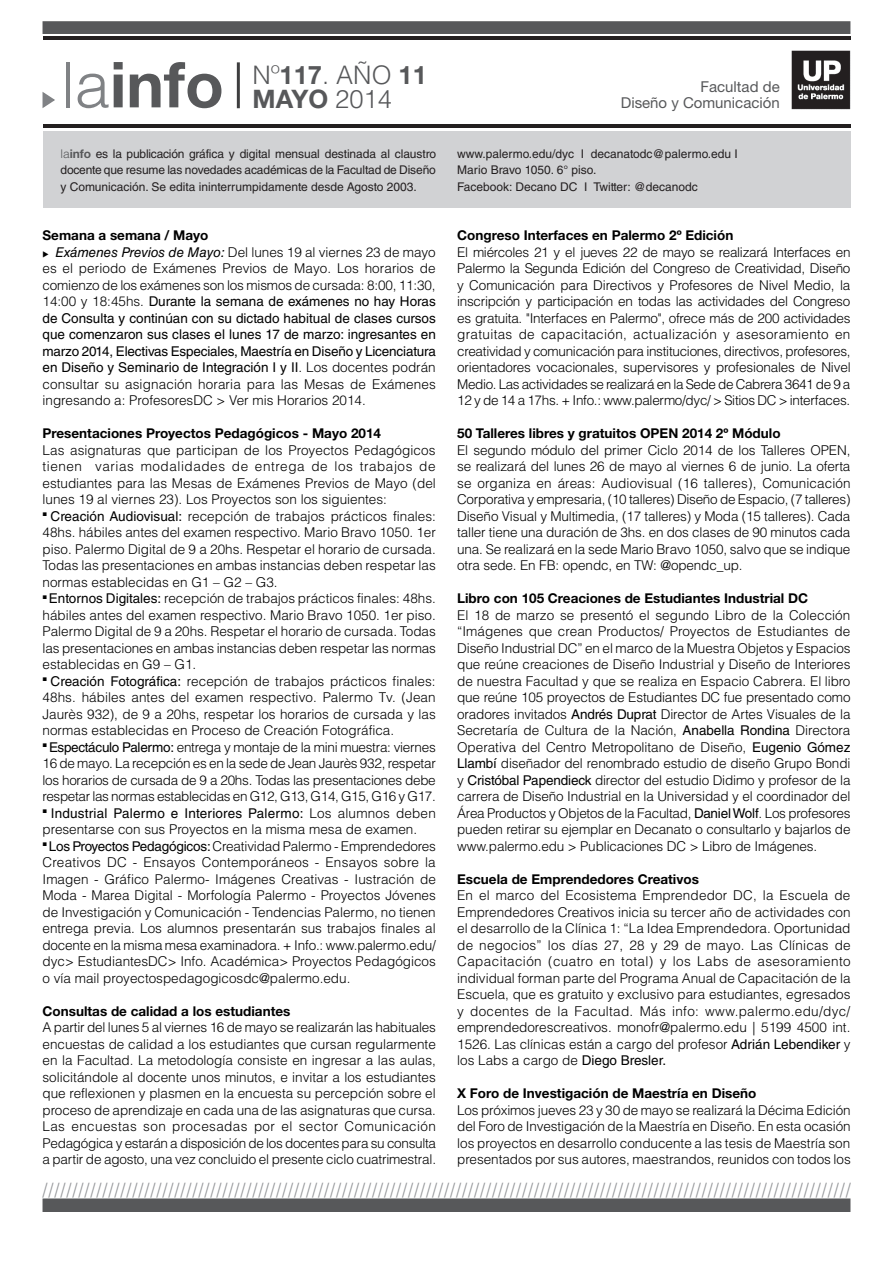
<style>
.page{position:relative;width:893px;height:1263px;background:#fff}
.page>*{position:absolute;margin:0;border:0;box-sizing:border-box;transform-origin:0 0}
.t1{font:700 63.45px "Helvetica Neue";color:#57585a}
.t2{font:300 25.5px "Helvetica LT Std";color:#57585a}
.t3{font:700 25.5px "Helvetica Neue";color:#57585a}
.t4{font:300 18px "Helvetica LT Std";color:#939598}
.t5{font:15px/16.5px "Helvetica Neue";color:#57585a;text-align:right}
.t6{font:300 13.5px/16.5px "Helvetica LT Std";color:#000;text-align:justify}
.t7{font:700 13.5px "Helvetica Neue";color:#000}
.t8{font:12px/16.5px "Helvetica LT Std";color:#231f20;text-align:justify}
.s1{font-family:"Helvetica LT Std";font-weight:300;color:#808285}
.s2{font-family:"Helvetica Neue";font-weight:700}
.s3{font-family:"Helvetica LT Std";font-weight:300}
.s4{font-weight:300;color:#57585a}
.s5{font-family:"Helvetica Neue";font-weight:700;color:#57585a}
.s6{font-weight:400}
.s7{font-weight:400;font-style:italic}
</style>
<div class="page">
<div style="left:43px;top:131px;width:807px;height:76px;background:#d1d2d4"></div>
<div style="left:43px;top:1198px;width:807px;height:14px;background:#57585a;border:2px solid #57585a"></div>
<div style="left:43px;top:21px;width:807px;height:13px;background:#57585a;border:2px solid #57585a"></div>
<hr style="left:237px;top:62px;width:3px;height:46px;background:#3e3e3f">
<svg style="left:42px;top:92px;width:13px;height:16px"></svg>
<img style="left:792px;top:51px;width:58px;height:58px">
<hr style="left:43px;top:125px;width:807px;height:3px;background:#231f20">
<hr style="left:43px;top:36px;width:807px;height:3px;background:#231f20">
<h1 class="t1" style="left:61px;top:45px;width:165px"><span class="s1">la</span>info</h1>
<h2 class="t2" style="left:253px;top:59px;width:176px">Nº<span class="s2">117</span>. AÑO <span class="s2">11</span></h2>
<h2 class="t3" style="left:253px;top:83px;width:141px">MAYO <span class="s3">2014</span></h2>
<p class="t5" style="left:621px;top:78px;width:160px">Facultad de<br>Diseño y Comunicación</p>
<p class="t8" style="left:61px;top:145px;width:377px"><span class="s4">la</span><span class="s5">info</span> es la publicación gráfica y digital mensual destinada al claustro docente que resume las novedades académicas de la Facultad de Diseño y Comunicación. Se edita ininterrumpidamente desde Agosto 2003.</p>
<p class="t8" style="left:457px;top:145px;width:282px;text-align:left">www.palermo.edu/dyc I decanatodc@palermo.edu I<br>Mario Bravo 1050. 6° piso.<br>Facebook: Decano DC I Twitter: @decanodc</p>
<p class="t7" style="left:457px;top:227px;width:278px">Congreso Interfaces en Palermo 2º Edición</p>
<p class="t6" style="left:457px;top:244px;width:395px">El miércoles 21 y el jueves 22 de mayo se realizará Interfaces en Palermo la Segunda Edición del Congreso de Creatividad, Diseño y Comunicación para Directivos y Profesores de Nivel Medio, la inscripción y participación en todas las actividades del Congreso es gratuita. "Interfaces en Palermo", ofrece más de 200 actividades gratuitas de capacitación, actualización y asesoramiento en creatividad y comunicación para instituciones, directivos, profesores, orientadores vocacionales, supervisores y profesionales de Nivel Medio. Las actividades se realizará en la Sede de Cabrera 3641 de 9 a 12 y de 14 a 17hs. + Info.: www.palermo/dyc/ &gt; Sitios DC &gt; interfaces.</p>
<p class="t7" style="left:457px;top:425px;width:325px">50 Talleres libres y gratuitos OPEN 2014 2º Módulo</p>
<p class="t6" style="left:457px;top:441px;width:395px">El segundo módulo del primer Ciclo 2014 de los Talleres OPEN, se realizará del lunes 26 de mayo al viernes 6 de junio. La oferta se organiza en áreas: Audiovisual (16 talleres), Comunicación Corporativa y empresaria, (10 talleres) Diseño de Espacio, (7 talleres)<br>Diseño Visual y Multimedia, (17 talleres) y Moda (15 talleres). Cada taller tiene una duración de 3hs. en dos clases de 90 minutos cada una. Se realizará en la sede Mario Bravo 1050, salvo que se indique otra sede. En FB: opendc, en TW: @opendc_up.</p>
<p class="t7" style="left:457px;top:590px;width:352px">Libro con 105 Creaciones de Estudiantes Industrial DC</p>
<p class="t6" style="left:457px;top:606px;width:395px">El 18 de marzo se presentó el segundo Libro de la Colección “Imágenes que crean Productos/ Proyectos de Estudiantes de Diseño Industrial DC” en el marco de la Muestra Objetos y Espacios que reúne creaciones de Diseño Industrial y Diseño de Interiores de nuestra Facultad y que se realiza en Espacio Cabrera. El libro que reúne 105 proyectos de Estudiantes DC fue presentado como oradores invitados <span class="s6">Andrés Duprat</span> Director de Artes Visuales de la Secretaría de Cultura de la Nación, <span class="s6">Anabella Rondina</span> Directora Operativa del Centro Metropolitano de Diseño, <span class="s6">Eugenio Gómez Llambí</span> diseñador del renombrado estudio de diseño Grupo Bondi y <span class="s6">Cristóbal Papendieck</span> director del estudio Didimo y profesor de la carrera de Diseño Industrial en la Universidad y el coordinador del Área Productos y Objetos de la Facultad, <span class="s6">Daniel Wolf</span>. Los profesores pueden retirar su ejemplar en Decanato o consultarlo y bajarlos de www.palermo.edu &gt; Publicaciones DC &gt; Libro de Imágenes.</p>
<p class="t7" style="left:457px;top:870px;width:243px">Escuela de Emprendedores Creativos</p>
<p class="t6" style="left:457px;top:887px;width:395px">En el marco del Ecosistema Emprendedor DC, la Escuela de Emprendedores Creativos inicia su tercer año de actividades con el desarrollo de la Clínica 1: “La Idea Emprendedora. Oportunidad de negocios” los días 27, 28 y 29 de mayo. Las Clínicas de Capacitación (cuatro en total) y los Labs de asesoramiento individual forman parte del Programa Anual de Capacitación de la Escuela, que es gratuito y exclusivo para estudiantes, egresados y docentes de la Facultad. Más info: www.palermo.edu/dyc/ emprendedorescreativos. monofr@palermo.edu | 5199 4500 int.<br>1526. Las clínicas están a cargo del profesor <span class="s6">Adrián Lebendiker</span> y los Labs a cargo de <span class="s6">Diego Bresler.</span></p>
<p class="t7" style="left:457px;top:1085px;width:301px">X Foro de Investigación de Maestría en Diseño</p>
<p class="t6" style="left:457px;top:1101px;width:395px">Los próximos jueves 23 y 30 de mayo se realizará la Décima Edición del Foro de Investigación de la Maestría en Diseño. En esta ocasión los proyectos en desarrollo conducente a las tesis de Maestría son presentados por sus autores, maestrandos, reunidos con todos los</p>
<h3 class="t4" style="left:43px;top:1178px;width:810px">///////////////////////////////////////////////////////////////////////////////////////////////////////////////////////////////////////</h3>
<p class="t7" style="left:43px;top:227px;width:167px">Semana a semana / Mayo</p>
<p class="t6" style="left:43px;top:244px;width:395px">◆ <span class="s7">Exámenes Previos de Mayo:</span> Del lunes 19 al viernes 23 de mayo es el periodo de Exámenes Previos de Mayo. Los horarios de comienzo de los exámenes son los mismos de cursada: 8:00, 11:30, 14:00 y 18:45hs. <span class="s6">Durante la semana de exámenes no hay Horas de Consulta y continúan con su dictado habitual de clases cursos que comenzaron sus clases el lunes 17 de marzo: ingresantes en marzo 2014, Electivas Especiales, Maestría en Diseño y Licenciatura en Diseño y Seminario de Integración I y II</span>. Los docentes podrán consultar su asignación horaria para las Mesas de Exámenes ingresando a: ProfesoresDC &gt; Ver mis Horarios 2014.</p>
<p class="t7" style="left:43px;top:425px;width:340px">Presentaciones Proyectos Pedagógicos - Mayo 2014</p>
<p class="t6" style="left:43px;top:442px;width:395px">Las asignaturas que participan de los Proyectos Pedagógicos tienen varias modalidades de entrega de los trabajos de estudiantes para las Mesas de Exámenes Previos de Mayo (del lunes 19 al viernes 23). Los Proyectos son los siguientes:</p>
<p class="t6" style="left:43px;top:508px;width:395px"><sup>■</sup> <span class="s6">Creación Audiovisual:</span> recepción de trabajos prácticos finales:<br>48hs. hábiles antes del examen respectivo. Mario Bravo 1050. 1er piso. Palermo Digital de 9 a 20hs. Respetar el horario de cursada.<br>Todas las presentaciones en ambas instancias deben respetar las normas establecidas en G1 – G2 – G3.</p>
<p class="t6" style="left:43px;top:590px;width:395px"><sup>■</sup> <span class="s6">Entornos Digitales:</span> recepción de trabajos prácticos finales: 48hs. hábiles antes del examen respectivo. Mario Bravo 1050. 1er piso.<br>Palermo Digital de 9 a 20hs. Respetar el horario de cursada. Todas las presentaciones en ambas instancias deben respetar las normas establecidas en G9 – G1.</p>
<p class="t6" style="left:43px;top:673px;width:395px"><sup>■</sup> <span class="s6">Creación Fotográfica:</span> recepción de trabajos prácticos finales:<br>48hs. hábiles antes del examen respectivo. Palermo Tv. (Jean Jaurès 932), de 9 a 20hs, respetar los horarios de cursada y las normas establecidas en Proceso de Creación Fotográfica.</p>
<p class="t6" style="left:43px;top:739px;width:395px"><sup>■</sup> <span class="s6">Espectáculo Palermo:</span> entrega y montaje de la mini muestra: viernes 16 de mayo. La recepción es en la sede de Jean Jaurès 932, respetar los horarios de cursada de 9 a 20hs. Todas las presentaciones debe respetar las normas establecidas en G12, G13, G14, G15, G16 y G17.</p>
<p class="t6" style="left:43px;top:805px;width:395px"><sup>■</sup> <span class="s6">Industrial Palermo e Interiores Palermo:</span> Los alumnos deben presentarse con sus Proyectos en la misma mesa de examen.</p>
<p class="t6" style="left:43px;top:838px;width:395px"><sup>■</sup> <span class="s6">Los Proyectos Pedagógicos:</span> Creatividad Palermo - Emprendedores Creativos DC - Ensayos Contemporáneos - Ensayos sobre la Imagen - Gráfico Palermo- Imágenes Creativas - Iustración de Moda - Marea Digital - Morfología Palermo - Proyectos Jóvenes de Investigación y Comunicación - Tendencias Palermo, no tienen entrega previa. Los alumnos presentarán sus trabajos finales al docente en la misma mesa examinadora. + Info.: www.palermo.edu/ dyc&gt; EstudiantesDC&gt; Info. Académica&gt; Proyectos Pedagógicos o vía mail proyectospedagogicosdc@palermo.edu.</p>
<p class="t7" style="left:43px;top:1003px;width:249px">Consultas de calidad a los estudiantes</p>
<p class="t6" style="left:43px;top:1019px;width:395px">A partir del lunes 5 al viernes 16 de mayo se realizarán las habituales encuestas de calidad a los estudiantes que cursan regularmente en la Facultad. La metodología consiste en ingresar a las aulas, solicitándole al docente unos minutos, e invitar a los estudiantes que reflexionen y plasmen en la encuesta su percepción sobre el proceso de aprendizaje en cada una de las asignaturas que cursa.<br>Las encuestas son procesadas por el sector Comunicación Pedagógica y estarán a disposición de los docentes para su consulta a partir de agosto, una vez concluido el presente ciclo cuatrimestral.</p>
</div>
